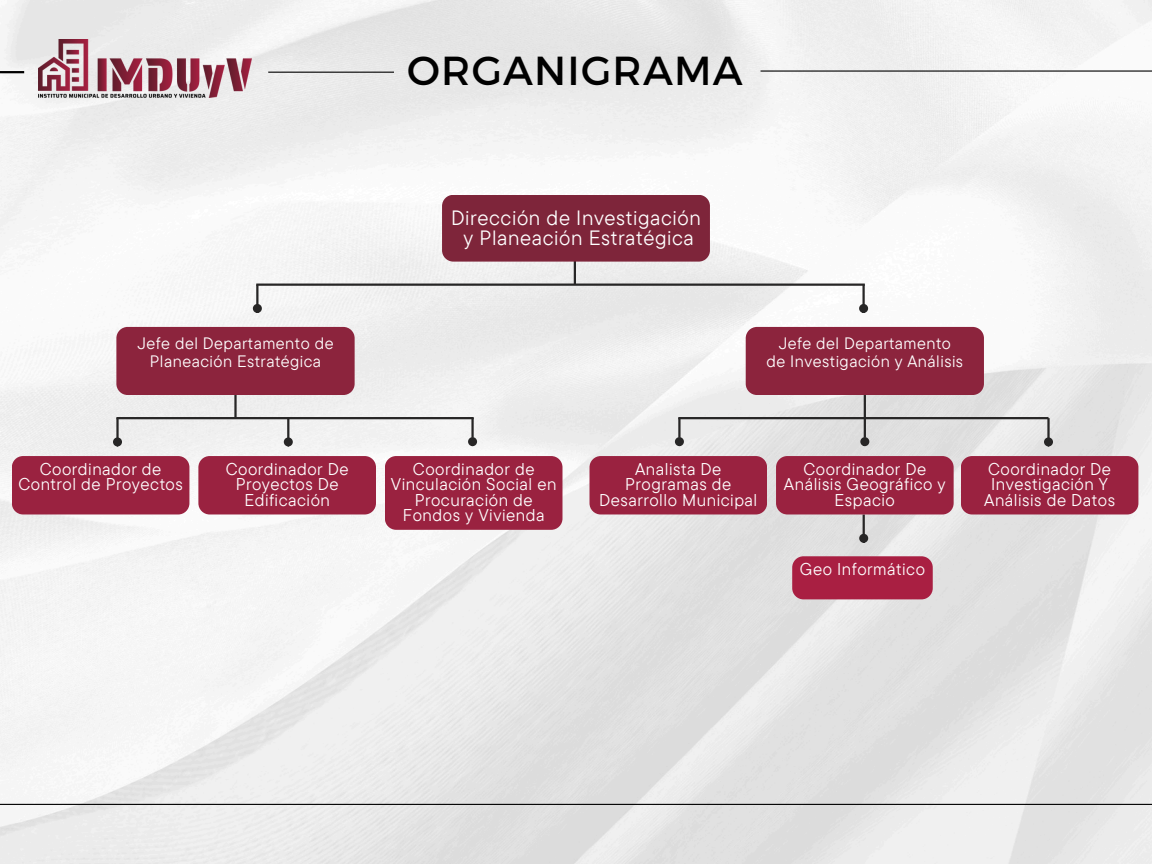
<style>
.page{position:relative;width:1152px;height:864px;background:#fff}
.page>*{position:absolute;margin:0;border:0;box-sizing:border-box;transform-origin:0 0}
.t1{font:40.5px "Montserrat";letter-spacing:.03em;color:#000}
.t2{font:20.7px/19.6px "TT Commons Pro";letter-spacing:.03em;color:#fff;text-align:center}
.t3{font:17.1px/15.3px "TT Commons Pro";letter-spacing:.03em;color:#fff;text-align:center}
.t4{font:16.5px/18px "TT Commons Pro";letter-spacing:.03em;color:#fff;text-align:center}
</style>
<div class="page">
<img style="left:0;top:0;width:1152px;height:864px">
<hr style="left:0;top:804px;width:1152px;height:1px;background:#000">
<hr style="left:268px;top:72px;width:126px;height:1px;background:#000">
<hr style="left:761px;top:70px;width:391px;height:2px;background:#000">
<img style="left:38px;top:39px;width:214px;height:59px">
<div style="left:116px;top:327px;width:239px;height:68px;background:#8c243d"></div>
<div style="left:746px;top:327px;width:238px;height:68px;background:#8c243d"></div>
<div style="left:12px;top:456px;width:177px;height:58px;background:#9a2240;border-radius:11px"></div>
<div style="left:198px;top:456px;width:178px;height:58px;background:#9a2240;border-radius:11px"></div>
<hr style="left:256px;top:285px;width:2px;height:20px;background:#272626">
<div style="left:254px;top:305px;width:7px;height:7px;background:#272626;border-radius:50%"></div>
<div style="left:253px;top:304px;width:9px;height:9px;border:2px solid #272626;border-radius:50%"></div>
<hr style="left:256px;top:284px;width:609px;height:2px;background:#272626">
<hr style="left:862px;top:285px;width:3px;height:20px;background:#272626">
<div style="left:860px;top:305px;width:7px;height:7px;background:#272626;border-radius:50%"></div>
<div style="left:859px;top:304px;width:9px;height:9px;border:2px solid #272626;border-radius:50%"></div>
<hr style="left:574px;top:242px;width:2px;height:43px;background:#272626">
<div style="left:442px;top:195px;width:268px;height:67px;background:#7e253a;border-radius:11px"></div>
<hr style="left:0;top:71px;width:24px;height:2px;background:#000">
<hr style="left:116px;top:417px;width:358px;height:2px;background:#272626">
<hr style="left:234px;top:395px;width:3px;height:23px;background:#272626">
<hr style="left:116px;top:418px;width:3px;height:20px;background:#272626">
<div style="left:114px;top:439px;width:7px;height:6px;background:#272626;border-radius:50%"></div>
<div style="left:113px;top:437px;width:9px;height:9px;border:2px solid #272626;border-radius:50%"></div>
<hr style="left:287px;top:418px;width:2px;height:20px;background:#272626">
<div style="left:285px;top:439px;width:7px;height:6px;background:#272626;border-radius:50%"></div>
<div style="left:284px;top:437px;width:9px;height:9px;border:2px solid #272626;border-radius:50%"></div>
<div style="left:590px;top:456px;width:177px;height:58px;background:#9a2240;border-radius:11px"></div>
<hr style="left:678px;top:418px;width:3px;height:20px;background:#272626">
<div style="left:676px;top:438px;width:7px;height:7px;background:#272626;border-radius:50%"></div>
<div style="left:675px;top:437px;width:9px;height:9px;border:2px solid #272626;border-radius:50%"></div>
<hr style="left:678px;top:417px;width:371px;height:2px;background:#272626">
<hr style="left:864px;top:395px;width:2px;height:23px;background:#272626">
<hr style="left:1047px;top:418px;width:3px;height:20px;background:#272626">
<div style="left:1045px;top:439px;width:7px;height:6px;background:#272626;border-radius:50%"></div>
<div style="left:1044px;top:437px;width:9px;height:9px;border:2px solid #272626;border-radius:50%"></div>
<div style="left:961px;top:456px;width:177px;height:58px;background:#9a2240;border-radius:11px"></div>
<div style="left:792px;top:556px;width:141px;height:43px;background:#a91f42;border-radius:11px"></div>
<hr style="left:863px;top:514px;width:2px;height:20px;background:#272626">
<div style="left:860px;top:535px;width:7px;height:7px;background:#272626;border-radius:50%"></div>
<div style="left:859px;top:534px;width:9px;height:9px;border:2px solid #272626;border-radius:50%"></div>
<hr style="left:864px;top:418px;width:2px;height:20px;background:#272626">
<div style="left:861px;top:438px;width:7px;height:7px;background:#272626;border-radius:50%"></div>
<div style="left:860px;top:437px;width:9px;height:9px;border:2px solid #272626;border-radius:50%"></div>
<div style="left:776px;top:456px;width:178px;height:58px;background:#9a2240;border-radius:11px"></div>
<div style="left:385px;top:456px;width:177px;height:74px;background:#9a2240;border-radius:11px"></div>
<hr style="left:471px;top:418px;width:3px;height:20px;background:#272626">
<div style="left:469px;top:438px;width:7px;height:7px;background:#272626;border-radius:50%"></div>
<div style="left:468px;top:437px;width:9px;height:9px;border:2px solid #272626;border-radius:50%"></div>
<p class="t1" style="left:407px;top:45px;width:337px">ORGANIGRAMA</p>
<h2 class="t2" style="left:451px;top:208px;width:251px">Dirección de Investigación y Planeación Estratégica</h2>
<p class="t4" style="left:137px;top:333px;width:198px">Jefe del Departamento de<br>Planeación Estratégica</p>
<h1 class="t4" style="left:767px;top:333px;width:198px">Jefe del Departamento<br>de Investigación y Análisis</h1>
<p class="t3" style="left:18px;top:461px;width:166px">Coordinador de<br>Control de Proyectos</p>
<p class="t3" style="left:226px;top:461px;width:124px">Coordinador De<br>Proyectos De<br>Edificación</p>
<h3 class="t3" style="left:391px;top:461px;width:167px">Coordinador de<br>Vinculación Social en<br>Procuración de<br>Fondos y Vivienda</h3>
<p class="t3" style="left:599px;top:461px;width:159px">Analista De<br>Programas de<br>Desarrollo Municipal</p>
<p class="t3" style="left:984px;top:461px;width:132px">Coordinador De<br>Investigación Y<br>Análisis de Datos</p>
<p class="t3" style="left:784px;top:461px;width:163px">Coordinador De<br>Análisis Geográfico y<br>Espacio</p>
<p class="t3" style="left:800px;top:561px;width:127px">Geo Informático</p>
</div>
